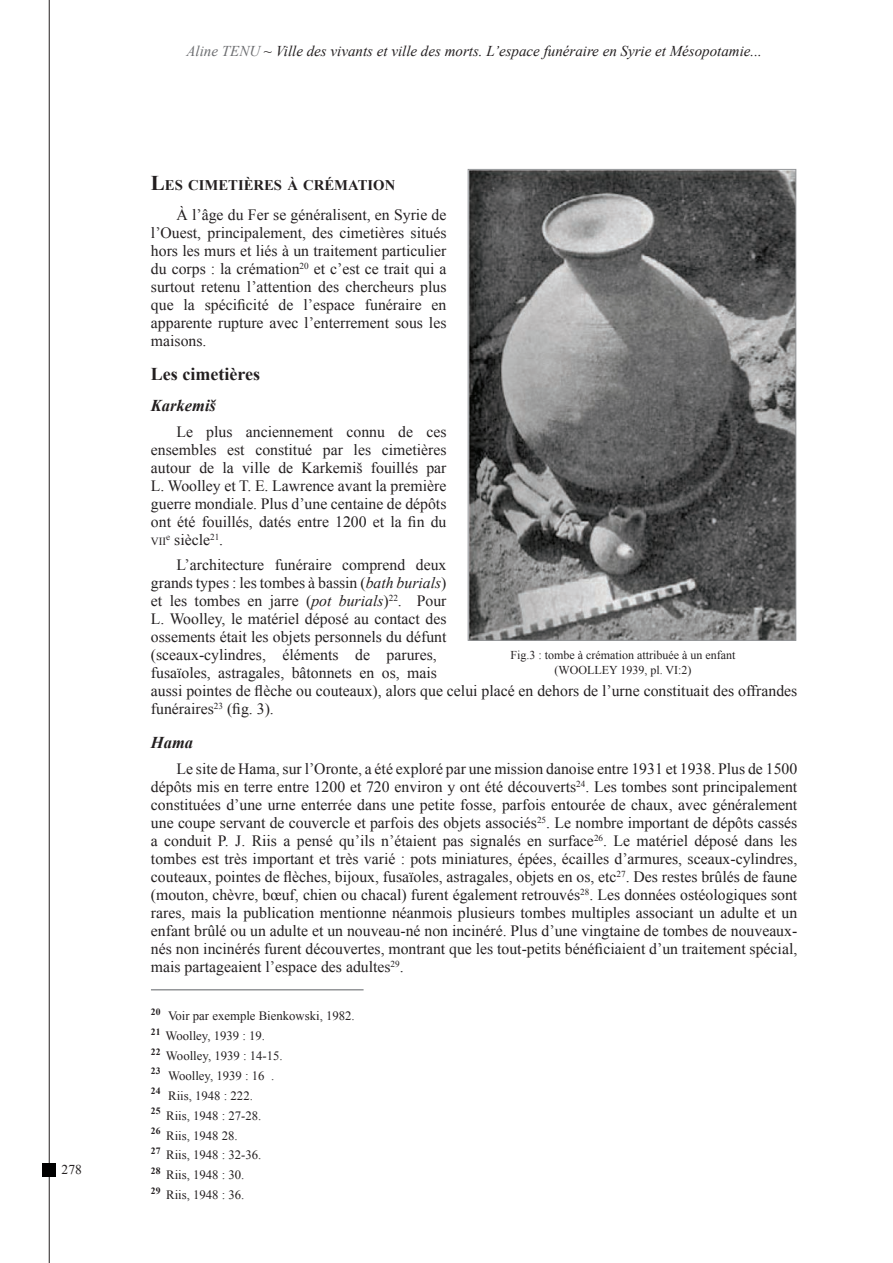
<style>
.page{position:relative;width:893px;height:1263px;background:#fff}
.page>*{position:absolute;margin:0;border:0;box-sizing:border-box;transform-origin:0 0}
.t1{font:700 18px "Times New Roman";color:#231f20}
.t2{font:italic 700 16.5px "Times New Roman";color:#231f20}
.t3{font:15.75px/18px "Times New Roman";color:#231f20;text-align:justify}
.t4{font:italic 15px "Times New Roman";color:#231f20}
.t5{font:italic 15px "Times New Roman";color:#6c6d70}
.t6{font:700 14.7px "Times New Roman";color:#231f20}
.t7{font:13.5px "Times New Roman";color:#231f20}
.t8{font:12.75px/20px "Times New Roman";color:#231f20}
.t9{font:12px/15px "Times New Roman";color:#231f20;text-align:center}
.t10{font:10.95px "Times New Roman";color:#231f20}
.s1{font-size:21px}
.s2{font-style:italic}
</style>
<div class="page">
<hr style="left:49px;top:0;width:1px;height:1263px;background:#231f20">
<div style="left:42px;top:1163px;width:14px;height:13px;background:#000"></div>
<hr style="left:151px;top:989px;width:213px;height:1px;background:#939598">
<img style="left:470px;top:171px;width:324px;height:468px">
<div style="left:468px;top:169px;width:328px;height:472px;border:1px solid #939598"></div>
<p class="t7" style="left:62px;top:1160px;width:22px">278</p>
<p class="t5" style="left:186px;top:41px;width:56px">Aline Tenu</p>
<p class="t4" style="left:264px;top:41px;width:499px">~ Ville des vivants et ville des morts. L’espace funéraire en Syrie et Mésopotamie...</p>
<p class="t6" style="left:151px;top:174px;width:246px"><span class="s1">L</span>ES CIMETIÈRES À CRÉMATION</p>
<p class="t3" style="left:151px;top:206px;width:297px;text-indent:26px">À l’âge du Fer se généralisent, en Syrie de l’Ouest, principalement, des cimetières situés hors les murs et liés à un traitement particulier du corps : la crémation<sup>20</sup> et c’est ce trait qui a surtout retenu l’attention des chercheurs plus que la spécificité de l’espace funéraire en apparente rupture avec l’enterrement sous les maisons.</p>
<p class="t1" style="left:151px;top:362px;width:111px">Les cimetières</p>
<p class="t2" style="left:151px;top:394px;width:67px">Karkemiš</p>
<p class="t3" style="left:151px;top:423px;width:297px;text-indent:26px">Le plus anciennement connu de ces ensembles est constitué par les cimetières autour de la ville de Karkemiš fouillés par L. Woolley et T. E. Lawrence avant la première guerre mondiale. Plus d’une centaine de dépôts ont été fouillés, datés entre 1200 et la fin du</p>
<p class="t10" style="left:151px;top:534px;width:17px">vii</p>
<p class="t3" style="left:176px;top:527px;width:271px;line-height:25.2px;text-indent:-10px"><sup>e</sup> siècle<sup>21</sup>.<br>L’architecture funéraire comprend deux</p>
<p class="t3" style="left:151px;top:574px;width:648px;text-align:left">grands types : les tombes à bassin (<span class="s2">bath burials</span>)<br>et les tombes en jarre (<span class="s2">pot burials</span>)<sup>22</sup>. Pour<br>L. Woolley, le matériel déposé au contact des<br>ossements était les objets personnels du défunt<br>(sceaux-cylindres, éléments de parures,<br>fusaïoles, astragales, bâtonnets en os, mais<br>aussi pointes de flèche ou couteaux), alors que celui placé en dehors de l’urne constituait des offrandes funéraires<sup>23</sup> (fig. 3).</p>
<p class="t2" style="left:151px;top:731px;width:44px">Hama</p>
<p class="t3" style="left:151px;top:760px;width:648px;text-indent:26px">Le site de Hama, sur l’Oronte, a été exploré par une mission danoise entre 1931 et 1938. Plus de 1500 dépôts mis en terre entre 1200 et 720 environ y ont été découverts<sup>24</sup>. Les tombes sont principalement constituées d’une urne enterrée dans une petite fosse, parfois entourée de chaux, avec généralement une coupe servant de couvercle et parfois des objets associés<sup>25</sup>. Le nombre important de dépôts cassés a conduit P. J. Riis a pensé qu’ils n’étaient pas signalés en surface<sup>26</sup>. Le matériel déposé dans les tombes est très important et très varié : pots miniatures, épées, écailles d’armures, sceaux-cylindres, couteaux, pointes de flèches, bijoux, fusaïoles, astragales, objets en os, etc<sup>27</sup>. Des restes brûlés de faune (mouton, chèvre, bœuf, chien ou chacal) furent également retrouvés<sup>28</sup>. Les données ostéologiques sont rares, mais la publication mentionne néanmois plusieurs tombes multiples associant un adulte et un enfant brûlé ou un adulte et un nouveau-né non incinéré. Plus d’une vingtaine de tombes de nouveaux&shy;nés non incinérés furent découvertes, montrant que les tout-petits bénéficiaient d’un traitement spécial, mais partageaient l’espace des adultes<sup>29</sup>.</p>
<p class="t8" style="left:151px;top:1006px;width:205px"><sup>20</sup> Voir par exemple Bienkowski, 1982.<br><sup>21</sup> Woolley, 1939 : 19.<br><sup>22</sup> Woolley, 1939 : 14-15.<br><sup>23</sup> Woolley, 1939 : 16 .<br><sup>24</sup> Riis, 1948 : 222.<br><sup>25</sup> Riis, 1948 : 27-28.<br><sup>26</sup> Riis, 1948 28.<br><sup>27</sup> Riis, 1948 : 32-36.<br><sup>28</sup> Riis, 1948 : 30.<br><sup>29</sup> Riis, 1948 : 36.</p>
<p class="t9" style="left:510px;top:647px;width:226px">Fig.3 : tombe à crémation attribuée à un enfant (WOOLLEY 1939, pl. VI:2)</p>
</div>
